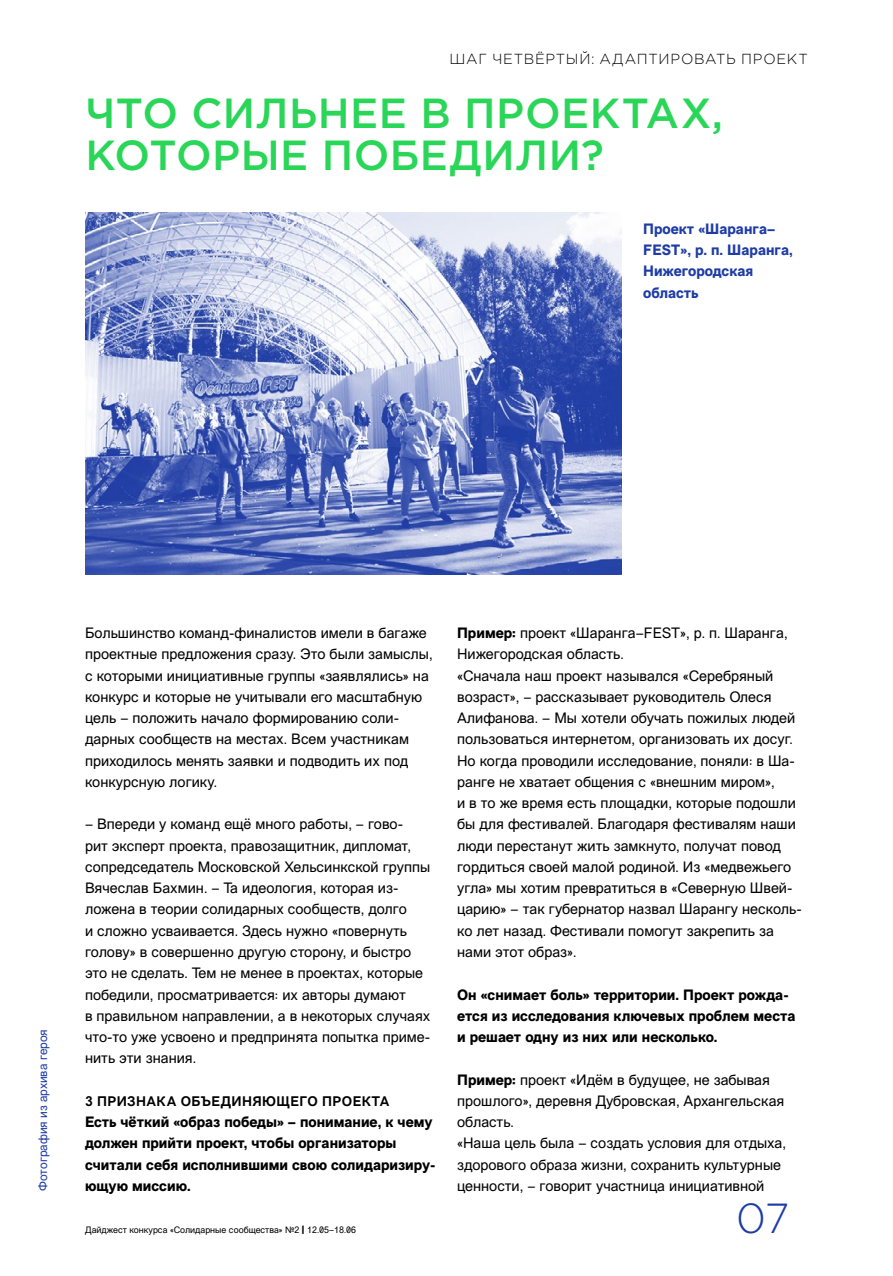
<style>
.page{position:relative;width:893px;height:1276px;background:#fff}
.page>*{position:absolute;margin:0;border:0;box-sizing:border-box;transform-origin:0 0}
.t1{font:500 42px/42.5px "Gotham Pro";letter-spacing:.01em;color:#29d657}
.t2{font:300 42px "Gotham Pro";color:#1e3ca5}
.t3{font:14.55px/21.3px "Vremena Grotesk";color:#000}
.t4{font:700 14.55px/21.3px "Vremena Grotesk";color:#000}
.t5{font:700 14.55px/21.3px "Vremena Grotesk";color:#1e3ca5}
.t6{font:300 14.55px "Gotham Pro";letter-spacing:.05em;color:#000}
.t7{font:500 13.5px "Vremena Grotesk";letter-spacing:.025em;color:#000}
.t8{font:12px "Vremena Grotesk";color:#1e3ca5}
.t9{font:9px "Vremena Grotesk";color:#000}
.s1{font-weight:700}
</style>
<div class="page">
<img style="left:85px;top:213px;width:537px;height:361px">
<p class="t6" style="left:449px;top:51px;width:360px">ШАГ ЧЕТВЁРТЫЙ: АДАПТИРОВАТЬ ПРОЕКТ</p>
<h1 class="t1" style="left:85px;top:91px;width:639px">ЧТО СИЛЬНЕЕ В ПРОЕКТАХ,<br>КОТОРЫЕ ПОБЕДИЛИ?</h1>
<p class="t5" style="left:643px;top:218px;width:151px">Проект «Шаранга–<br>FEST», р. п. Шаранга,<br>Нижегородская область</p>
<p class="t8" style="left:35px;top:1191px;width:163px;rotate:-90deg">Фотография из архива героя</p>
<p class="t3" style="left:85px;top:622px;width:349px">Большинство команд-финалистов имели в багаже проектные предложения сразу. Это были замыслы, с которыми инициативные группы «заявлялись» на конкурс и которые не учитывали его масштабную цель – положить начало формированию соли&shy;дарных сообществ на местах. Всем участникам приходилось менять заявки и подводить их под конкурсную логику.</p>
<p class="t3" style="left:85px;top:813px;width:347px">– Впереди у команд ещё много работы, – гово-<br>рит эксперт проекта, правозащитник, дипломат, сопредседатель Московской Хельсинкской группы Вячеслав Бахмин. – Та идеология, которая из&shy;ложена в теории солидарных сообществ, долго<br>и сложно усваивается. Здесь нужно «повернуть голову» в совершенно другую сторону, и быстро это не сделать. Тем не менее в проектах, которые победили, просматривается: их авторы думают<br>в правильном направлении, а в некоторых случаях что-то уже усвоено и предпринята попытка приме&shy;нить эти знания.</p>
<p class="t7" style="left:85px;top:1092px;width:306px">3 ПРИЗНАКА ОБЪЕДИНЯЮЩЕГО ПРОЕКТА</p>
<p class="t4" style="left:85px;top:1111px;width:352px">Есть чёткий «образ победы» – понимание, к чему должен прийти проект, чтобы организаторы считали себя исполнившими свою солидаризиру&shy;ющую миссию.</p>
<p class="t9" style="left:85px;top:1223px;width:273px">Дайджест конкурса «Солидарные сообщества» №2 <span class="s1">|</span> 12.05–18.06</p>
<p class="t3" style="left:457px;top:622px;width:346px"><span class="s1">Пример:</span> проект «Шаранга–FEST», р. п. Шаранга, Нижегородская область.<br>«Сначала наш проект назывался «Серебряный возраст», – рассказывает руководитель Олеся Алифанова. – Мы хотели обучать пожилых людей пользоваться интернетом, организовать их досуг.<br>Но когда проводили исследование, поняли: в Ша&shy;ранге не хватает общения с «внешним миром»,<br>и в то же время есть площадки, которые подошли бы для фестивалей. Благодаря фестивалям наши люди перестанут жить замкнуто, получат повод гордиться своей малой родиной. Из «медвежьего угла» мы хотим превратиться в «Северную Швей&shy;царию» – так губернатор назвал Шарангу несколь&shy;ко лет назад. Фестивали помогут закрепить за нами этот образ».</p>
<p class="t4" style="left:457px;top:984px;width:340px">Он «снимает боль» территории. Проект рожда&shy;ется из исследования ключевых проблем места и решает одну из них или несколько.</p>
<p class="t3" style="left:457px;top:1069px;width:330px"><span class="s1">Пример:</span> проект «Идём в будущее, не забывая прошлого», деревня Дубровская, Архангельская область.<br>«Наша цель была – создать условия для отдыха, здорового образа жизни, сохранить культурные ценности, – говорит участница инициативной</p>
<h1 class="t2" style="left:736px;top:1195px;width:55px">07</h1>
</div>
